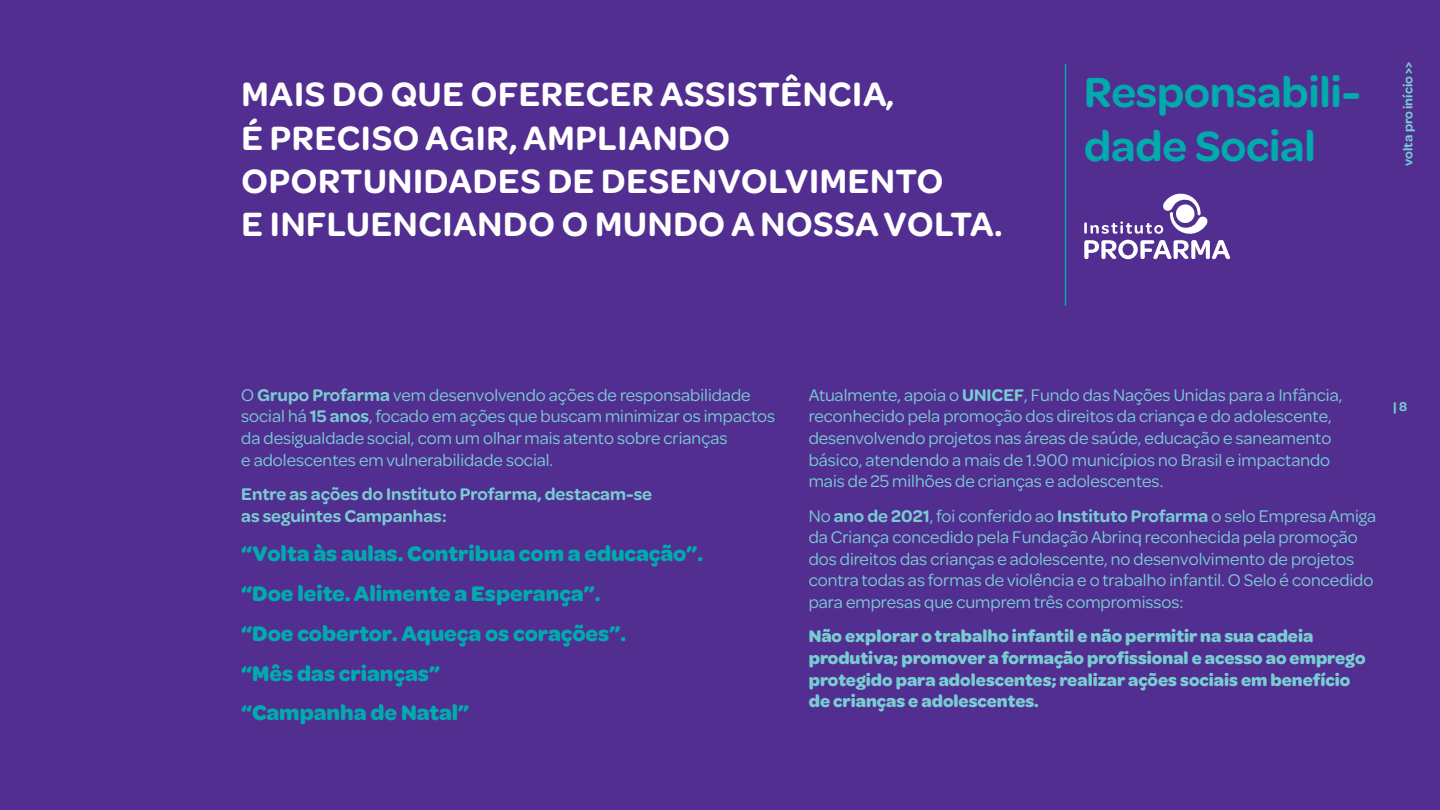
<style>
.page{position:relative;width:1440px;height:810px;background:#fff}
.page>*{position:absolute;margin:0;border:0;box-sizing:border-box;transform-origin:0 0}
.t1{font:600 45px/54px "Omnes";letter-spacing:-.005em;color:#00aaad}
.t2{font:600 36px/43.2px "Omnes";letter-spacing:.02em;color:#fff}
.t3{font:700 22.5px/39.8px "Omnes";color:#00aaad}
.t4{font:18px/21.6px "Omnes";color:#78cdd1}
.t5{font:700 18px/21.6px "Omnes";color:#78cdd1}
.t6{font:600 18px/21.6px "Omnes";color:#78cdd1}
.t7{font:600 13.5px "Omnes";color:#78cdd1}
.s1{font-weight:600}
</style>
<div class="page">
<div style="left:0;top:0;width:1439px;height:810px;background:#522e91"></div>
<hr style="left:1064px;top:65px;width:2px;height:240px;background:#00aaad">
<svg style="left:1084px;top:193px;width:146px;height:66px"></svg>
<h2 class="t2" style="left:242px;top:71px;width:762px">MAIS DO QUE OFERECER ASSISTÊNCIA,<br>É PRECISO AGIR, AMPLIANDO OPORTUNIDADES DE DESENVOLVIMENTO<br>E INFLUENCIANDO O MUNDO A NOSSA VOLTA.</h2>
<h1 class="t1" style="left:1084px;top:62px;width:278px">Responsabili&shy;dade Social</h1>
<p class="t7" style="left:1398px;top:166px;width:106px;rotate:-90deg">volta pro início &gt;&gt;</p>
<p class="t4" style="left:241px;top:383px;width:535px">O <span class="s1">Grupo Profarma</span> vem desenvolvendo ações de responsabilidade social há <span class="s1">15 anos</span>, focado em ações que buscam minimizar os impactos da desigualdade social, com um olhar mais atento sobre crianças<br>e adolescentes em vulnerabilidade social.</p>
<p class="t6" style="left:241px;top:482px;width:412px">Entre as ações do Instituto Profarma, destacam-se as seguintes Campanhas:</p>
<p class="t3" style="left:241px;top:533px;width:463px">“Volta às aulas. Contribua com a educação”. “Doe leite. Alimente a Esperança”.<br>“Doe cobertor. Aqueça os corações”.<br>“Mês das crianças”<br>“Campanha de Natal”</p>
<p class="t4" style="left:808px;top:383px;width:535px">Atualmente, apoia o <span class="s1">UNICEF</span>, Fundo das Nações Unidas para a Infância, reconhecido pela promoção dos direitos da criança e do adolescente, desenvolvendo projetos nas áreas de saúde, educação e saneamento básico, atendendo a mais de 1.900 municípios no Brasil e impactando mais de 25 milhões de crianças e adolescentes.</p>
<p class="t4" style="left:808px;top:504px;width:569px">No <span class="s1">ano de 2021</span>, foi conferido ao <span class="s1">Instituto Profarma</span> o selo Empresa Amiga da Criança concedido pela Fundação Abrinq reconhecida pela promoção dos direitos das crianças e adolescente, no desenvolvimento de projetos contra todas as formas de violência e o trabalho infantil. O Selo é concedido para empresas que cumprem três compromissos:</p>
<p class="t5" style="left:808px;top:624px;width:558px">Não explorar o trabalho infantil e não permitir na sua cadeia produtiva; promover a formação profissional e acesso ao emprego protegido para adolescentes; realizar ações sociais em benefício de crianças e adolescentes.</p>
<p class="t7" style="left:1393px;top:398px;width:16px">| 8</p>
</div>
